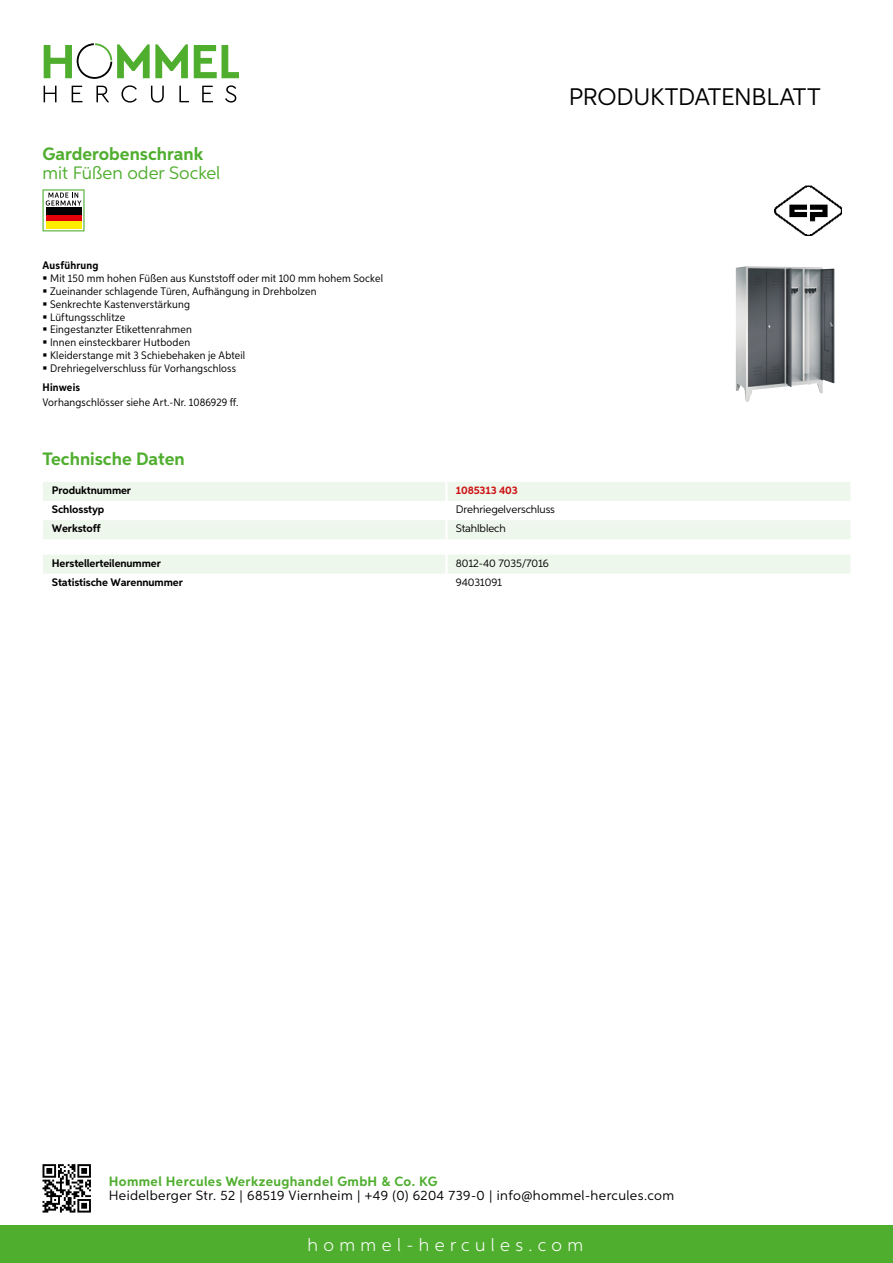
<style>
.page{position:relative;width:893px;height:1263px;background:#fff}
.page>*{position:absolute;margin:0;border:0;box-sizing:border-box;transform-origin:0 0}
.t1{font:24px "Aspira";letter-spacing:-.01em;color:#000}
.t2{font:700 18px "Aspira";color:#50ae2f}
.t3{font:300 18px "Aspira";letter-spacing:.3em;color:#fff}
.t4{font:18px "Aspira";color:#50ae2f}
.t5{font:13.5px "Aspira";letter-spacing:.03em;color:#000}
.t6{font:700 13.5px "Aspira";letter-spacing:.03em;color:#50ae2f}
.t7{font:10.95px/12.8px "Aspira Nar";letter-spacing:.015em;color:#000}
.t8{font:700 10.95px "Aspira";letter-spacing:-.01em;color:#000}
.t9{font:10.95px "Aspira";letter-spacing:-.01em;color:#000}
.t10{font:700 10.95px "Aspira Nar";letter-spacing:.02em;color:#000}
.t11{font:700 10.95px "Aspira";letter-spacing:-.01em;color:#cd1013}
</style>
<div class="page">
<div style="left:0;top:1226px;width:893px;height:37px;background:#50ae2f"></div>
<svg style="left:43px;top:1164px;width:48px;height:48px"></svg>
<svg style="left:194px;top:45px;width:45px;height:33px"></svg>
<svg style="left:44px;top:43px;width:144px;height:36px"></svg>
<svg style="left:44px;top:86px;width:13px;height:16px"></svg>
<svg style="left:72px;top:86px;width:10px;height:16px"></svg>
<svg style="left:96px;top:86px;width:13px;height:16px"></svg>
<svg style="left:121px;top:85px;width:16px;height:18px"></svg>
<svg style="left:151px;top:86px;width:13px;height:17px"></svg>
<svg style="left:179px;top:86px;width:10px;height:16px"></svg>
<svg style="left:202px;top:86px;width:11px;height:16px"></svg>
<svg style="left:225px;top:85px;width:11px;height:18px"></svg>
<svg style="left:43px;top:482px;width:807px;height:57px"></svg>
<hr style="left:445px;top:520px;width:3px;height:19px;background:#fff">
<div style="left:43px;top:555px;width:807px;height:19px;background:#eef7eb"></div>
<svg style="left:43px;top:189px;width:42px;height:42px"></svg>
<div style="left:46px;top:214px;width:35px;height:7px;background:#e3000b"></div>
<div style="left:46px;top:208px;width:35px;height:7px;background:#000"></div>
<div style="left:46px;top:221px;width:35px;height:7px;background:#ffed00"></div>
<img style="left:736px;top:266px;width:99px;height:136px">
<img style="left:775px;top:185px;width:67px;height:50px">
<h2 class="t2" style="left:43px;top:142px;width:162px">Garderobenschrank</h2>
<h2 class="t4" style="left:43px;top:162px;width:179px">mit Füßen oder Sockel</h2>
<h1 class="t1" style="left:569px;top:82px;width:253px">Produktdatenblatt</h1>
<p class="t10" style="left:43px;top:259px;width:58px">Ausführung</p>
<p class="t7" style="left:50px;top:272px;width:334px">Mit 150 mm hohen Füßen aus Kunststoff oder mit 100 mm hohem Sockel Zueinander schlagende Türen, Aufhängung in Drehbolzen<br>Senkrechte Kastenverstärkung<br>Lüftungsschlitze<br>Eingestanzter Etikettenrahmen<br>Innen einsteckbarer Hutboden<br>Kleiderstange mit 3 Schiebehaken je Abteil<br>Drehriegelverschluss für Vorhangschloss</p>
<p class="t10" style="left:42px;top:380px;width:39px">Hinweis</p>
<p class="t7" style="left:42px;top:396px;width:197px">Vorhangschlösser siehe Art.-Nr. 1086929 ff.</p>
<h2 class="t2" style="left:43px;top:448px;width:144px">Technische Daten</h2>
<p class="t8" style="left:52px;top:483px;width:81px">Produktnummer</p>
<p class="t11" style="left:456px;top:483px;width:63px">1085313 403</p>
<p class="t8" style="left:52px;top:502px;width:54px">Schlosstyp</p>
<p class="t9" style="left:456px;top:502px;width:101px">Drehriegelverschluss</p>
<p class="t8" style="left:52px;top:521px;width:50px">Werkstoff</p>
<p class="t9" style="left:456px;top:522px;width:51px">Stahlblech</p>
<p class="t8" style="left:52px;top:556px;width:111px">Herstellerteilenummer</p>
<p class="t9" style="left:456px;top:556px;width:95px">8012-40 7035/7016</p>
<p class="t8" style="left:52px;top:575px;width:132px">Statistische Warennummer</p>
<p class="t9" style="left:456px;top:575px;width:48px">94031091</p>
<p class="t6" style="left:109px;top:1172px;width:330px">Hommel Hercules Werkzeughandel GmbH &amp; Co. KG</p>
<p class="t5" style="left:109px;top:1187px;width:567px">Heidelberger Str. 52 | 68519 Viernheim | +49 (0) 6204 739-0 | info@hommel-hercules.com</p>
<h2 class="t3" style="left:307px;top:1234px;width:277px">hommel-hercules.com</h2>
</div>
